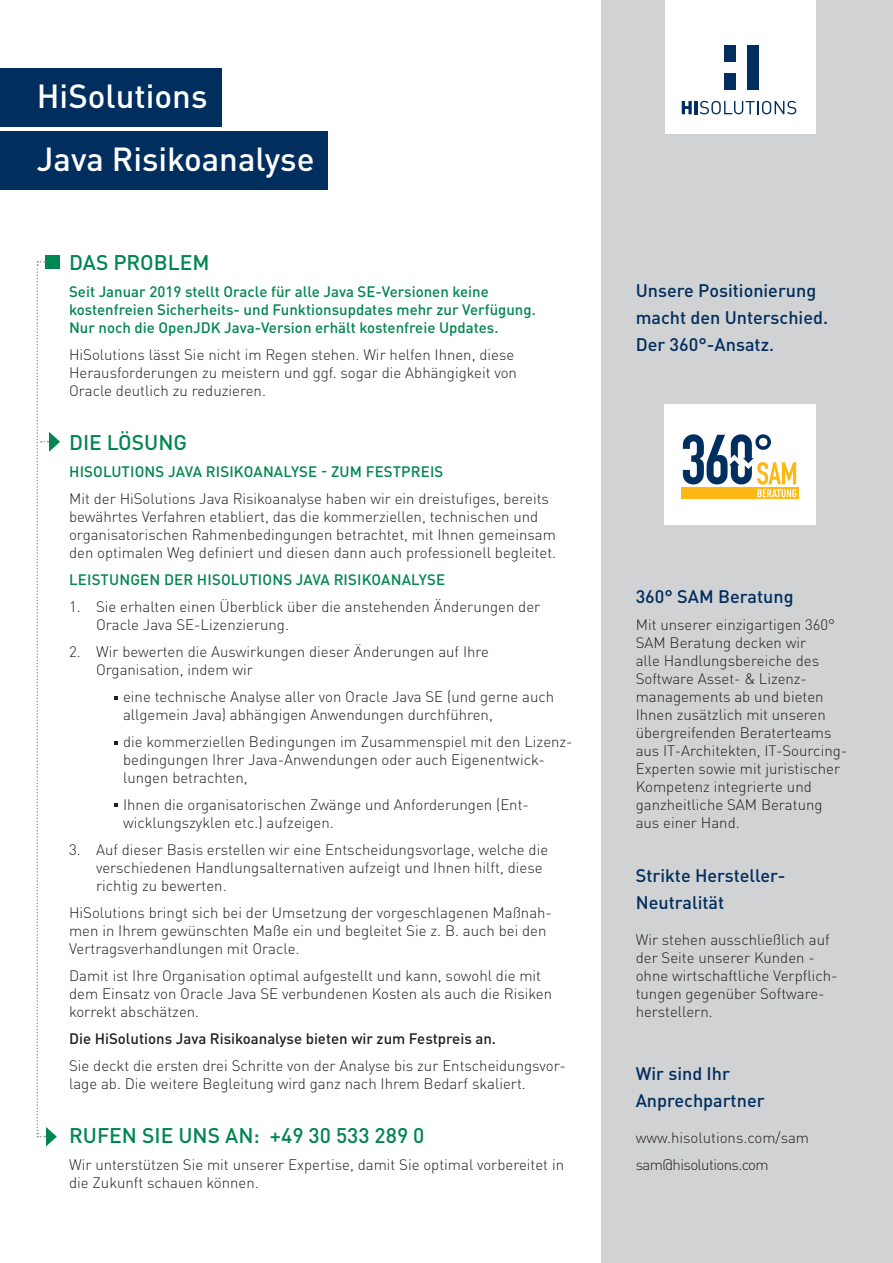
<style>
.page{position:relative;width:893px;height:1263px;background:#fff}
.page>*{position:absolute;margin:0;border:0;box-sizing:border-box;transform-origin:0 0}
.t1{font:500 33px/63px "DINOT";color:#fff}
.t2{font:500 21px "DINOT";color:#008650}
.t3{font:500 18px/27px "DINOT";color:#002e5e}
.t4{font:300 15px/18px "DINOT";color:#231f20}
.t5{font:500 15px/18px "DINOT";color:#008650}
.t6{font:500 15px "DINOT";color:#231f20}
</style>
<div class="page">
<div style="left:601px;top:0;width:292px;height:1263px;background:#d1d2d4"></div>
<div style="left:664px;top:404px;width:152px;height:121px;background:#fff"></div>
<svg style="left:681px;top:487px;width:117px;height:12px"></svg>
<svg style="left:683px;top:434px;width:113px;height:63px"></svg>
<svg style="left:114px;top:696px;width:4px;height:3px"></svg>
<svg style="left:114px;top:803px;width:4px;height:4px"></svg>
<svg style="left:114px;top:741px;width:4px;height:3px"></svg>
<div style="left:45px;top:255px;width:15px;height:13px;background:#008650"></div>
<svg style="left:36px;top:261px;width:24px;height:885px"></svg>
<div style="left:0;top:69px;width:222px;height:58px;background:#002e5e"></div>
<div style="left:0;top:132px;width:327px;height:58px;background:#002e5e"></div>
<div style="left:665px;top:0;width:150px;height:134px;background:#fff"></div>
<svg style="left:682px;top:101px;width:10px;height:13px"></svg>
<hr style="left:694px;top:101px;width:4px;height:13px;background:#002e5e">
<svg style="left:700px;top:101px;width:96px;height:13px"></svg>
<div style="left:724px;top:73px;width:12px;height:17px;background:#002e5e"></div>
<div style="left:747px;top:45px;width:12px;height:45px;background:#002e5e"></div>
<div style="left:724px;top:45px;width:12px;height:16px;background:#002e5e"></div>
<h1 class="t1" style="left:37px;top:62px;width:279px">HiSolutions<br>Java Risikoanalyse</h1>
<h2 class="t2" style="left:69px;top:246px;width:142px">DAS PROBLEM</h2>
<p class="t5" style="left:69px;top:281px;width:468px">Seit Januar 2019 stellt Oracle für alle Java SE-Versionen keine kostenfreien Sicherheits- und Funktionsupdates mehr zur Verfügung.<br>Nur noch die OpenJDK Java-Version erhält kostenfreie Updates.</p>
<p class="t4" style="left:69px;top:344px;width:449px">HiSolutions lässt Sie nicht im Regen stehen. Wir helfen Ihnen, diese<br>Herausforderungen zu meistern und ggf. sogar die Abhängigkeit von<br>Oracle deutlich zu reduzieren.</p>
<h2 class="t2" style="left:69px;top:426px;width:120px">DIE LÖSUNG</h2>
<p class="t5" style="left:69px;top:461px;width:376px">HISOLUTIONS JAVA RISIKOANALYSE - ZUM FESTPREIS</p>
<p class="t4" style="left:69px;top:488px;width:489px">Mit der HiSolutions Java Risikoanalyse haben wir ein dreistufiges, bereits bewährtes Verfahren etabliert, das die kommerziellen, technischen und organisatorischen Rahmenbedingungen betrachtet, mit Ihnen gemeinsam den optimalen Weg definiert und diesen dann auch professionell begleitet.</p>
<p class="t5" style="left:69px;top:569px;width:377px">LEISTUNGEN DER HISOLUTIONS JAVA RISIKOANALYSE</p>
<p class="t4" style="left:96px;top:596px;width:446px;text-indent:-27px">1. Sie erhalten einen Überblick über die anstehenden Änderungen der<br>Oracle Java SE-Lizenzierung.</p>
<p class="t4" style="left:96px;top:641px;width:394px;text-indent:-27px">2. Wir bewerten die Auswirkungen dieser Änderungen auf Ihre<br>Organisation, indem wir</p>
<p class="t4" style="left:123px;top:686px;width:433px">eine technische Analyse aller von Oracle Java SE (und gerne auch allgemein Java) abhängigen Anwendungen durchführen,</p>
<p class="t4" style="left:123px;top:731px;width:451px">die kommerziellen Bedingungen im Zusammenspiel mit den Lizenz&shy;bedingungen Ihrer Java-Anwendungen oder auch Eigenentwick&shy;lungen betrachten,</p>
<p class="t4" style="left:123px;top:794px;width:407px">Ihnen die organisatorischen Zwänge und Anforderungen (Ent&shy;wicklungszyklen etc.) aufzeigen.</p>
<p class="t4" style="left:96px;top:839px;width:454px;text-indent:-27px">3. Auf dieser Basis erstellen wir eine Entscheidungsvorlage, welche die verschiedenen Handlungsalternativen aufzeigt und Ihnen hilft, diese richtig zu bewerten.</p>
<p class="t4" style="left:69px;top:902px;width:484px">HiSolutions bringt sich bei der Umsetzung der vorgeschlagenen Maßnah&shy;men in Ihrem gewünschten Maße ein und begleitet Sie z. B. auch bei den<br>Vertragsverhandlungen mit Oracle.</p>
<p class="t4" style="left:69px;top:965px;width:484px">Damit ist Ihre Organisation optimal aufgestellt und kann, sowohl die mit dem Einsatz von Oracle Java SE verbundenen Kosten als auch die Risiken korrekt abschätzen.</p>
<p class="t6" style="left:69px;top:1027px;width:428px">Die HiSolutions Java Risikoanalyse bieten wir zum Festpreis an.</p>
<p class="t4" style="left:69px;top:1055px;width:498px">Sie deckt die ersten drei Schritte von der Analyse bis zur Entscheidungsvor&shy;lage ab. Die weitere Begleitung wird ganz nach Ihrem Bedarf skaliert.</p>
<h2 class="t2" style="left:69px;top:1119px;width:357px">RUFEN SIE UNS AN: +49 30 533 289 0</h2>
<p class="t4" style="left:69px;top:1154px;width:496px">Wir unterstützen Sie mit unserer Expertise, damit Sie optimal vorbereitet in die Zukunft schauen können.</p>
<p class="t3" style="left:636px;top:275px;width:194px">Unsere Positionierung macht den Unterschied.<br>Der 360°-Ansatz.</p>
<p class="t3" style="left:636px;top:581px;width:159px">360° SAM Beratung</p>
<p class="t4" style="left:636px;top:614px;width:213px">Mit unserer einzigartigen 360°<br>SAM Beratung decken wir<br>alle Handlungsbereiche des<br>Software Asset- &amp; Lizenz&shy;managements ab und bieten<br>Ihnen zusätzlich mit unseren übergreifenden Beraterteams aus IT-Architekten, IT-Sourcing-<br>Experten sowie mit juristischer<br>Kompetenz integrierte und ganzheitliche SAM Beratung aus einer Hand.</p>
<p class="t3" style="left:636px;top:860px;width:151px">Strikte Hersteller-<br>Neutralität</p>
<p class="t4" style="left:636px;top:929px;width:203px">Wir stehen ausschließlich auf der Seite unserer Kunden - ohne wirtschaftliche Verpflich&shy;tungen gegenüber Software&shy;herstellern.</p>
<p class="t3" style="left:636px;top:1058px;width:130px">Wir sind Ihr<br>Anprechpartner</p>
<p class="t4" style="left:636px;top:1123px;width:175px;line-height:27px">www.hisolutions.com/sam sam@hisolutions.com</p>
</div>
